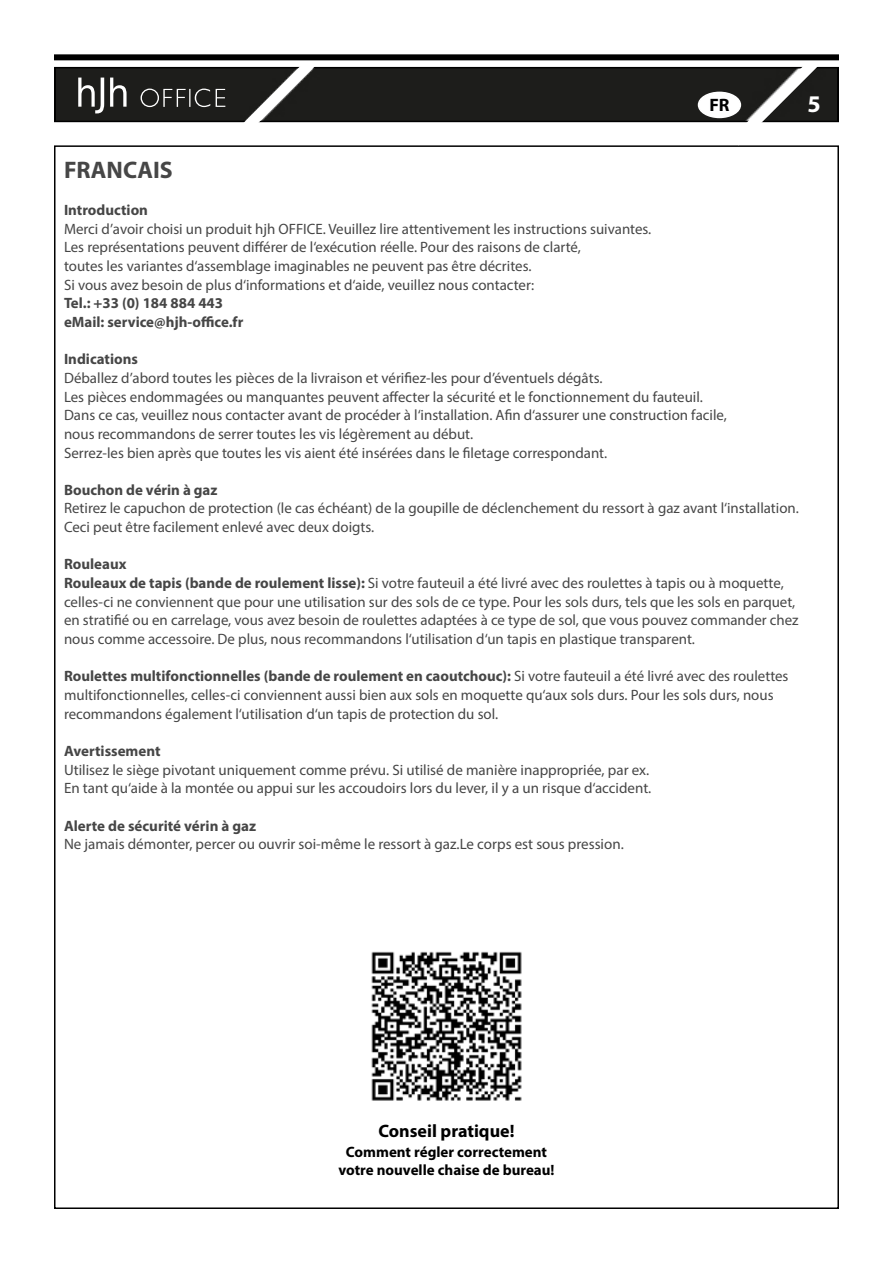
<style>
.page{position:relative;width:893px;height:1263px;background:#fff}
.page>*{position:absolute;margin:0;border:0;box-sizing:border-box;transform-origin:0 0}
.t1{font:700 24px "Myriad Pro";color:#464646}
.t2{font:700 24px "Myriad Pro";color:#fff}
.t3{font:700 18px "Myriad Pro";color:#000}
.t4{font:15px/18.6px "Myriad Pro";color:#464646}
.t5{font:700 15px/18.6px "Myriad Pro";color:#464646}
.t6{font:700 15px/18px "Myriad Pro";color:#000;text-align:center}
.s1{font-weight:700}
</style>
<div class="page">
<div style="left:57px;top:70px;width:663px;height:49px;background:#1d1d1b"></div>
<div style="left:54px;top:67px;width:785px;height:55px;border:2px solid #000"></div>
<svg style="left:720px;top:60px;width:119px;height:97px"></svg>
<div style="left:54px;top:54px;width:785px;height:6px;background:#000"></div>
<div style="left:698px;top:92px;width:42px;height:25px;background:#fff;border-radius:50%"></div>
<div style="left:698px;top:92px;width:43px;height:26px;border:2px solid #fff;border-radius:50%"></div>
<img style="left:371px;top:951px;width:151px;height:150px">
<svg style="left:78px;top:78px;width:26px;height:35px"></svg>
<svg style="left:110px;top:78px;width:17px;height:29px"></svg>
<svg style="left:141px;top:54px;width:206px;height:93px"></svg>
<p class="t3" style="left:709px;top:93px;width:22px">FR</p>
<h1 class="t2" style="left:807px;top:88px;width:15px">5</h1>
<h1 class="t1" style="left:64px;top:154px;width:110px">FRANCAIS</h1>
<p class="t5" style="left:64px;top:200px;width:86px">Introduction</p>
<p class="t4" style="left:64px;top:219px;width:589px">Merci d’avoir choisi un produit hjh OFFICE. Veuillez lire attentivement les instructions suivantes.<br>Les représentations peuvent différer de l‘exécution réelle. Pour des raisons de clarté,<br>toutes les variantes d‘assemblage imaginables ne peuvent pas être décrites.<br>Si vous avez besoin de plus d‘informations et d‘aide, veuillez nous contacter:</p>
<p class="t5" style="left:64px;top:293px;width:181px">Tel.: +33 (0) 184 884 443 eMail: service@hjh-office.fr</p>
<p class="t5" style="left:64px;top:349px;width:75px">Indications</p>
<p class="t4" style="left:64px;top:368px;width:664px">Déballez d’abord toutes les pièces de la livraison et vérifiez-les pour d’éventuels dégâts.<br>Les pièces endommagées ou manquantes peuvent affecter la sécurité et le fonctionnement du fauteuil.<br>Dans ce cas, veuillez nous contacter avant de procéder à l‘installation. Afin d‘assurer une construction facile, nous recommandons de serrer toutes les vis légèrement au début.<br>Serrez-les bien après que toutes les vis aient été insérées dans le filetage correspondant.</p>
<p class="t5" style="left:64px;top:480px;width:155px">Bouchon de vérin à gaz</p>
<p class="t4" style="left:64px;top:499px;width:736px">Retirez le capuchon de protection (le cas échéant) de la goupille de déclenchement du ressort à gaz avant l‘installation.<br>Ceci peut être facilement enlevé avec deux doigts.</p>
<p class="t4" style="left:64px;top:555px;width:736px"><span class="s1">Rouleaux<br>Rouleaux de tapis (bande de roulement lisse):</span> Si votre fauteuil a été livré avec des roulettes à tapis ou à moquette, celles-ci ne conviennent que pour une utilisation sur des sols de ce type. Pour les sols durs, tels que les sols en parquet, en stratifié ou en carrelage, vous avez besoin de roulettes adaptées à ce type de sol, que vous pouvez commander chez nous comme accessoire. De plus, nous recommandons l‘utilisation d‘un tapis en plastique transparent.</p>
<p class="t4" style="left:64px;top:667px;width:726px"><span class="s1">Roulettes multifonctionnelles (bande de roulement en caoutchouc):</span> Si votre fauteuil a été livré avec des roulettes multifonctionnelles, celles-ci conviennent aussi bien aux sols en moquette qu‘aux sols durs. Pour les sols durs, nous recommandons également l‘utilisation d‘un tapis de protection du sol.</p>
<p class="t5" style="left:64px;top:741px;width:98px">Avertissement</p>
<p class="t4" style="left:64px;top:760px;width:589px">Utilisez le siège pivotant uniquement comme prévu. Si utilisé de manière inappropriée, par ex.<br>En tant qu‘aide à la montée ou appui sur les accoudoirs lors du lever, il y a un risque d‘accident.</p>
<p class="t5" style="left:64px;top:816px;width:194px">Alerte de sécurité vérin à gaz</p>
<p class="t4" style="left:64px;top:835px;width:561px">Ne jamais démonter, percer ou ouvrir soi-même le ressort à gaz.Le corps est sous pression.</p>
<p class="t3" style="left:378px;top:1119px;width:137px">Conseil pratique!</p>
<p class="t6" style="left:338px;top:1142px;width:218px">Comment régler correctement votre nouvelle chaise de bureau!</p>
</div>
